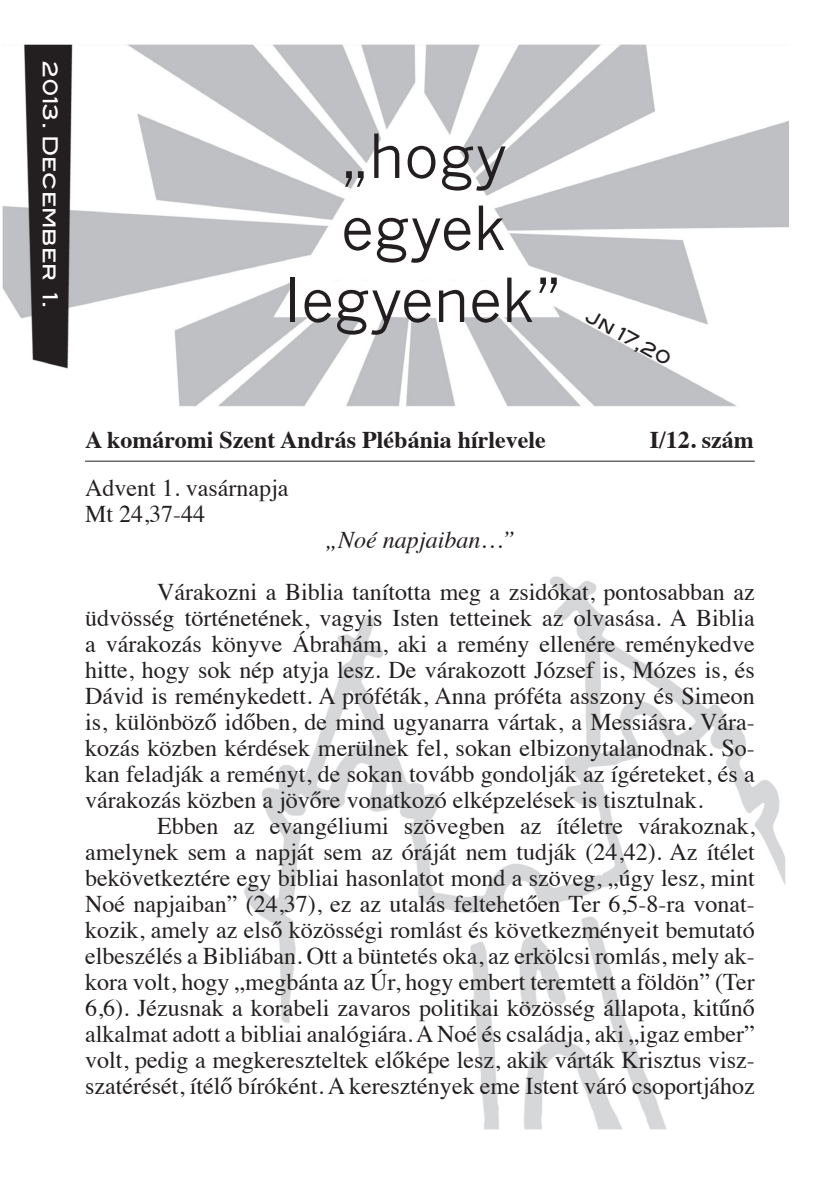
<style>
.page{position:relative;width:840px;height:1191px;background:#fff}
.page>*{position:absolute;margin:0;border:0;box-sizing:border-box;transform-origin:0 0}
.t1{font:60px/72px "News Gothic";color:#231f20;text-align:center}
.t2{font:24px/26px "Times";color:#231f20;text-align:justify}
.t3{font:700 24px "Times";color:#231f20}
.t4{font:italic 24px "Times";color:#231f20}
.t5{font:20px "Blair Md ITCTT Medium";color:#fff}
.t6{font:18px "Blair Md ITCTT Medium";color:#231f20}
</style>
<div class="page">
<img style="left:2px;top:44px;width:786px;height:363px">
<img style="left:244px;top:576px;width:542px;height:554px">
<hr style="left:85px;top:461px;width:669px;height:1px;background:#231f20">
<p class="t5" style="left:66px;top:61px;width:248px;rotate:90deg">2013. December 1.</p>
<h1 class="t1" style="left:284px;top:120px;width:279px">„hogy egyek legyenek”</h1>
<p class="t6" style="left:594px;top:302px;width:97px;rotate:29deg">Jn 17,20</p>
<p class="t3" style="left:85px;top:417px;width:462px">A komáromi Szent András Plébánia hírlevele</p>
<p class="t3" style="left:649px;top:417px;width:105px">I/12. szám</p>
<p class="t2" style="left:85px;top:472px;width:205px">Advent 1. vasárnapja<br>Mt 24,37-44</p>
<p class="t4" style="left:325px;top:518px;width:192px">„Noé napjaiban…”</p>
<p class="t2" style="left:85px;top:576px;width:671px;text-indent:72px">Várakozni a Biblia tanította meg a zsidókat, pontosabban az üdvösség történetének, vagyis Isten tetteinek az olvasása. A Biblia a várakozás könyve Ábrahám, aki a remény ellenére reménykedve hitte, hogy sok nép atyja lesz. De várakozott József is, Mózes is, és Dávid is reménykedett. A próféták, Anna próféta asszony és Simeon is, különböző időben, de mind ugyanarra vártak, a Messiásra. Vára&shy;kozás közben kérdések merülnek fel, sokan elbizonytalanodnak. So&shy;kan feladják a reményt, de sokan tovább gondolják az ígéreteket, és a várakozás közben a jövőre vonatkozó elképzelések is tisztulnak.</p>
<p class="t2" style="left:85px;top:810px;width:671px;text-indent:72px">Ebben az evangéliumi szövegben az ítéletre várakoznak, amelynek sem a napját sem az óráját nem tudják (24,42). Az ítélet bekövetkeztére egy bibliai hasonlatot mond a szöveg, „úgy lesz, mint Noé napjaiban” (24,37), ez az utalás feltehetően Ter 6,5-8-ra vonat&shy;kozik, amely az első közösségi romlást és következményeit bemutató elbeszélés a Bibliában. Ott a büntetés oka, az erkölcsi romlás, mely ak&shy;kora volt, hogy „megbánta az Úr, hogy embert teremtett a földön” (Ter 6,6). Jézusnak a korabeli zavaros politikai közösség állapota, kitűnő alkalmat adott a bibliai analógiára. A Noé és családja, aki „igaz ember” volt, pedig a megkereszteltek előképe lesz, akik várták Krisztus visz&shy;szatérését, ítélő bíróként. A keresztények eme Istent váró csoportjához</p>
</div>
